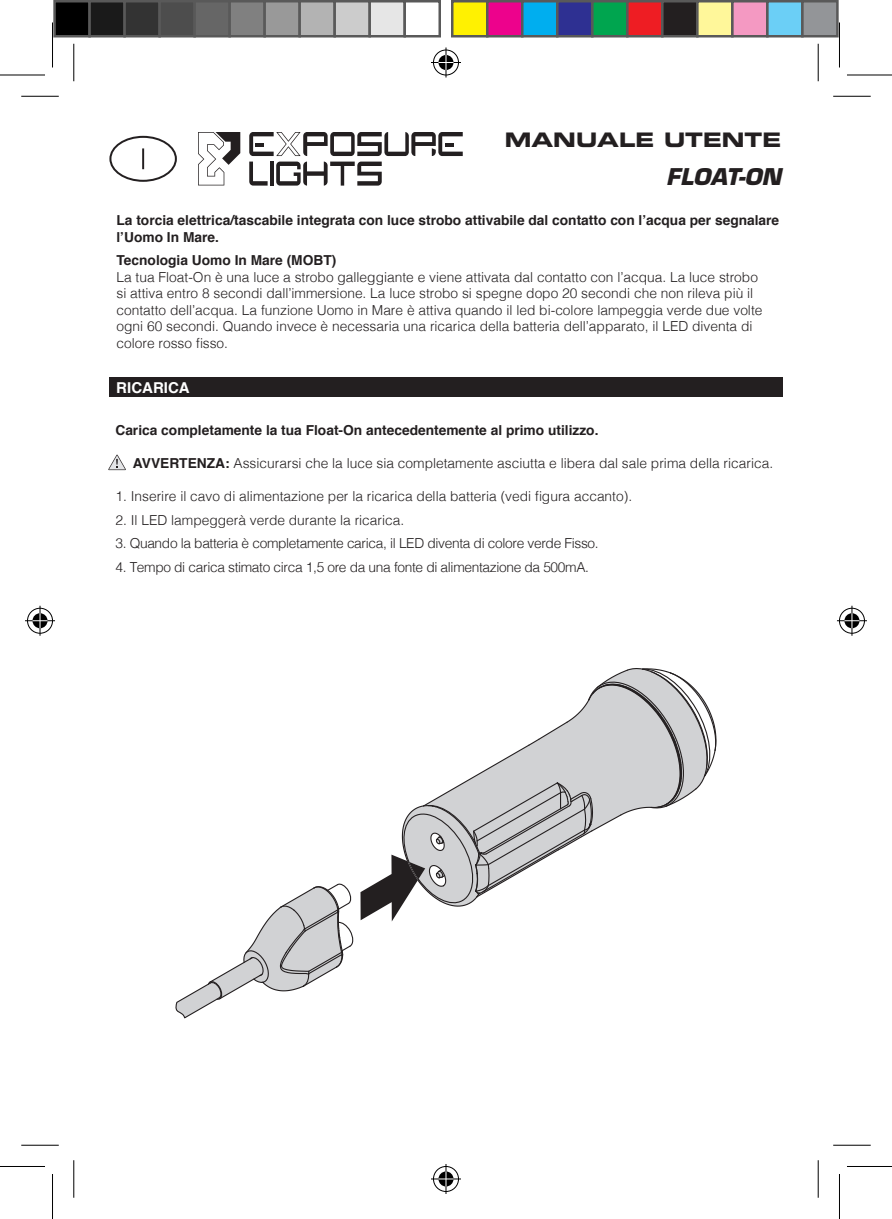
<style>
.page{position:relative;width:892px;height:1219px;background:#fff}
.page>*{position:absolute;margin:0;border:0;box-sizing:border-box;transform-origin:0 0}
.t1{font:italic 700 22.5px "Eurostile LT Std";color:#231f20}
.t2{font:20px "Eurostile LT Std Bold Ex 2";color:#231f20}
.t3{font:700 15px "Helvetica";color:#fff}
.t4{font:300 13.75px/16.5px "Helvetica";color:#231f20}
.t5{font:700 13.75px/16.5px "Helvetica";color:#231f20}
.t6{font:300 13.75px "Helvetica";letter-spacing:-.025em;color:#231f20}
.s1{font-weight:700}
</style>
<div class="page">
<div style="left:109px;top:377px;width:673px;height:20px;background:#231f20"></div>
<svg style="left:108px;top:455px;width:18px;height:15px"></svg>
<svg style="left:109px;top:136px;width:68px;height:46px"></svg>
<svg style="left:360px;top:668px;width:357px;height:253px"></svg>
<svg style="left:175px;top:883px;width:179px;height:136px"></svg>
<svg style="left:411px;top:132px;width:52px;height:24px"></svg>
<svg style="left:384px;top:132px;width:25px;height:24px"></svg>
<svg style="left:249px;top:132px;width:133px;height:24px"></svg>
<svg style="left:249px;top:162px;width:18px;height:24px"></svg>
<hr style="left:270px;top:162px;width:4px;height:24px;background:#231f20">
<svg style="left:276px;top:162px;width:106px;height:24px"></svg>
<svg style="left:198px;top:132px;width:42px;height:53px"></svg>
<hr style="left:21px;top:96px;width:38px;height:1px;background:#000">
<hr style="left:833px;top:96px;width:37px;height:1px;background:#000">
<hr style="left:21px;top:1145px;width:38px;height:1px;background:#000">
<hr style="left:833px;top:1145px;width:37px;height:1px;background:#000">
<hr style="left:73px;top:44px;width:1px;height:37px;background:#000">
<hr style="left:73px;top:1160px;width:1px;height:38px;background:#000">
<hr style="left:817px;top:44px;width:1px;height:37px;background:#000">
<hr style="left:817px;top:1160px;width:1px;height:38px;background:#000">
<svg style="left:0;top:74px;width:45px;height:1px"></svg>
<svg style="left:847px;top:74px;width:45px;height:1px"></svg>
<hr style="left:0;top:75px;width:45px;height:1px;background:#000">
<hr style="left:847px;top:75px;width:45px;height:1px;background:#000">
<hr style="left:0;top:1166px;width:45px;height:1px;background:#000">
<hr style="left:847px;top:1166px;width:45px;height:1px;background:#000">
<hr style="left:52px;top:22px;width:1px;height:45px;background:#000">
<hr style="left:52px;top:1174px;width:1px;height:45px;background:#000">
<hr style="left:839px;top:22px;width:1px;height:45px;background:#000">
<hr style="left:839px;top:1174px;width:1px;height:45px;background:#000">
<div style="left:432px;top:48px;width:28px;height:29px;border:3px solid #fff;border-radius:50%"></div>
<hr style="left:431px;top:61px;width:30px;height:3px;background:#fff">
<hr style="left:444px;top:47px;width:3px;height:30px;background:#fff">
<div style="left:437px;top:53px;width:18px;height:19px;border:3px solid #fff;border-radius:50%"></div>
<div style="left:433px;top:50px;width:26px;height:25px;border:1px solid #000;border-radius:50%"></div>
<hr style="left:431px;top:62px;width:30px;height:1px;background:#000">
<hr style="left:445px;top:47px;width:1px;height:30px;background:#000">
<svg style="left:438px;top:55px;width:15px;height:15px"></svg>
<div style="left:432px;top:1165px;width:28px;height:28px;border:3px solid #fff;border-radius:50%"></div>
<hr style="left:431px;top:1177px;width:30px;height:3px;background:#fff">
<hr style="left:444px;top:1164px;width:3px;height:30px;background:#fff">
<div style="left:437px;top:1170px;width:18px;height:18px;border:3px solid #fff;border-radius:50%"></div>
<div style="left:433px;top:1166px;width:26px;height:26px;border:1px solid #000;border-radius:50%"></div>
<hr style="left:431px;top:1178px;width:30px;height:1px;background:#000">
<hr style="left:445px;top:1164px;width:1px;height:30px;background:#000">
<svg style="left:438px;top:1171px;width:15px;height:15px"></svg>
<div style="left:26px;top:607px;width:28px;height:28px;border:3px solid #fff;border-radius:50%"></div>
<hr style="left:25px;top:619px;width:30px;height:3px;background:#fff">
<svg style="left:38px;top:606px;width:4px;height:30px"></svg>
<div style="left:31px;top:612px;width:18px;height:18px;border:3px solid #fff;border-radius:50%"></div>
<div style="left:27px;top:608px;width:26px;height:25px;border:1px solid #000;border-radius:50%"></div>
<hr style="left:25px;top:620px;width:30px;height:1px;background:#000">
<hr style="left:40px;top:606px;width:1px;height:30px;background:#000">
<svg style="left:33px;top:613px;width:15px;height:15px"></svg>
<div style="left:838px;top:607px;width:28px;height:28px;border:3px solid #fff;border-radius:50%"></div>
<hr style="left:837px;top:619px;width:30px;height:3px;background:#fff">
<hr style="left:850px;top:606px;width:3px;height:30px;background:#fff">
<div style="left:843px;top:612px;width:18px;height:18px;border:3px solid #fff;border-radius:50%"></div>
<div style="left:839px;top:608px;width:25px;height:25px;border:1px solid #000;border-radius:50%"></div>
<hr style="left:837px;top:620px;width:30px;height:1px;background:#000">
<hr style="left:851px;top:606px;width:1px;height:30px;background:#000">
<svg style="left:844px;top:613px;width:15px;height:15px"></svg>
<div style="left:55px;top:1px;width:35px;height:35px;background:#000"></div>
<div style="left:53px;top:0;width:38px;height:37px;border:2px solid #595959"></div>
<div style="left:90px;top:1px;width:35px;height:35px;background:#1a1a1a"></div>
<div style="left:88px;top:0;width:38px;height:37px;border:2px solid #595959"></div>
<div style="left:125px;top:1px;width:35px;height:35px;background:#333"></div>
<div style="left:123px;top:0;width:38px;height:37px;border:2px solid #595959"></div>
<div style="left:160px;top:1px;width:35px;height:35px;background:#4d4d4d"></div>
<div style="left:158px;top:0;width:38px;height:37px;border:2px solid #595959"></div>
<div style="left:195px;top:1px;width:35px;height:35px;background:#666"></div>
<div style="left:193px;top:0;width:38px;height:37px;border:2px solid #595959"></div>
<div style="left:230px;top:1px;width:35px;height:35px;background:#808080"></div>
<div style="left:228px;top:0;width:38px;height:37px;border:2px solid #595959"></div>
<div style="left:265px;top:1px;width:35px;height:35px;background:#999"></div>
<div style="left:263px;top:0;width:38px;height:37px;border:2px solid #595959"></div>
<div style="left:300px;top:1px;width:35px;height:35px;background:#b3b3b3"></div>
<div style="left:298px;top:0;width:38px;height:37px;border:2px solid #595959"></div>
<div style="left:335px;top:1px;width:35px;height:35px;background:#ccc"></div>
<div style="left:333px;top:0;width:38px;height:37px;border:2px solid #595959"></div>
<div style="left:370px;top:1px;width:35px;height:35px;background:#e6e6e6"></div>
<div style="left:368px;top:0;width:38px;height:37px;border:2px solid #595959"></div>
<div style="left:403px;top:0;width:38px;height:37px;border:2px solid #595959"></div>
<div style="left:452px;top:1px;width:35px;height:35px;background:#fff101"></div>
<div style="left:451px;top:0;width:37px;height:37px;border:2px solid #595959"></div>
<div style="left:487px;top:1px;width:35px;height:35px;background:#ed028c"></div>
<div style="left:486px;top:0;width:37px;height:37px;border:2px solid #595959"></div>
<div style="left:522px;top:1px;width:35px;height:35px;background:#00aeef"></div>
<div style="left:521px;top:0;width:37px;height:37px;border:2px solid #595959"></div>
<div style="left:557px;top:1px;width:35px;height:35px;background:#2e3092"></div>
<div style="left:556px;top:0;width:37px;height:37px;border:2px solid #595959"></div>
<div style="left:592px;top:1px;width:35px;height:35px;background:#00a54f"></div>
<div style="left:591px;top:0;width:37px;height:37px;border:2px solid #595959"></div>
<div style="left:627px;top:1px;width:35px;height:35px;background:#ee1d23"></div>
<div style="left:626px;top:0;width:37px;height:37px;border:2px solid #595959"></div>
<div style="left:662px;top:1px;width:35px;height:35px;background:#231f20"></div>
<div style="left:661px;top:0;width:37px;height:37px;border:2px solid #595959"></div>
<div style="left:697px;top:1px;width:35px;height:35px;background:#fff79a"></div>
<div style="left:696px;top:0;width:37px;height:37px;border:2px solid #595959"></div>
<div style="left:732px;top:1px;width:35px;height:35px;background:#f499c2"></div>
<div style="left:731px;top:0;width:37px;height:37px;border:2px solid #595959"></div>
<div style="left:767px;top:1px;width:35px;height:35px;background:#6bcff6"></div>
<div style="left:766px;top:0;width:37px;height:37px;border:2px solid #595959"></div>
<div style="left:802px;top:1px;width:35px;height:35px;background:#939598"></div>
<div style="left:801px;top:0;width:37px;height:37px;border:2px solid #595959"></div>
<h2 class="t2" style="left:505px;top:125px;width:278px">MANUALE UTENTE</h2>
<h1 class="t1" style="left:666px;top:163px;width:116px">FLOAT-ON</h1>
<p class="t5" style="left:116px;top:212px;width:664px">La torcia elettrica/tascabile integrata con luce strobo attivabile dal contatto con l’acqua per segnalare l’Uomo In Mare.</p>
<p class="t5" style="left:116px;top:252px;width:221px">Tecnologia Uomo In Mare (MOBT)</p>
<p class="t4" style="left:116px;top:268px;width:647px">La tua Float-On è una luce a strobo galleggiante e viene attivata dal contatto con l’acqua. La luce strobo si attiva entro 8 secondi dall’immersione. La luce strobo si spegne dopo 20 secondi che non rileva più il contatto dell’acqua. La funzione Uomo in Mare è attiva quando il led bi-colore lampeggia verde due volte ogni 60 secondi. Quando invece è necessaria una ricarica della batteria dell’apparato, il LED diventa di colore rosso fisso.</p>
<p class="t3" style="left:116px;top:375px;width:75px">RICARICA</p>
<p class="t5" style="left:115px;top:422px;width:484px">Carica completamente la tua Float-On antecedentemente al primo utilizzo.</p>
<p class="t4" style="left:133px;top:454px;width:642px"><span class="s1">AVVERTENZA:</span> Assicurarsi che la luce sia completamente asciutta e libera dal sale prima della ricarica.</p>
<p class="t4" style="left:115px;top:487px;width:518px">1. Inserire il cavo di alimentazione per la ricarica della batteria (vedi figura accanto).</p>
<p class="t4" style="left:115px;top:511px;width:290px">2. Il LED lampeggerà verde durante la ricarica.</p>
<p class="t6" style="left:115px;top:532px;width:485px">3. Quando la batteria è completamente carica, il LED diventa di colore verde Fisso.</p>
<p class="t6" style="left:115px;top:555px;width:475px">4. Tempo di carica stimato circa 1,5 ore da una fonte di alimentazione da 500mA.</p>
</div>
